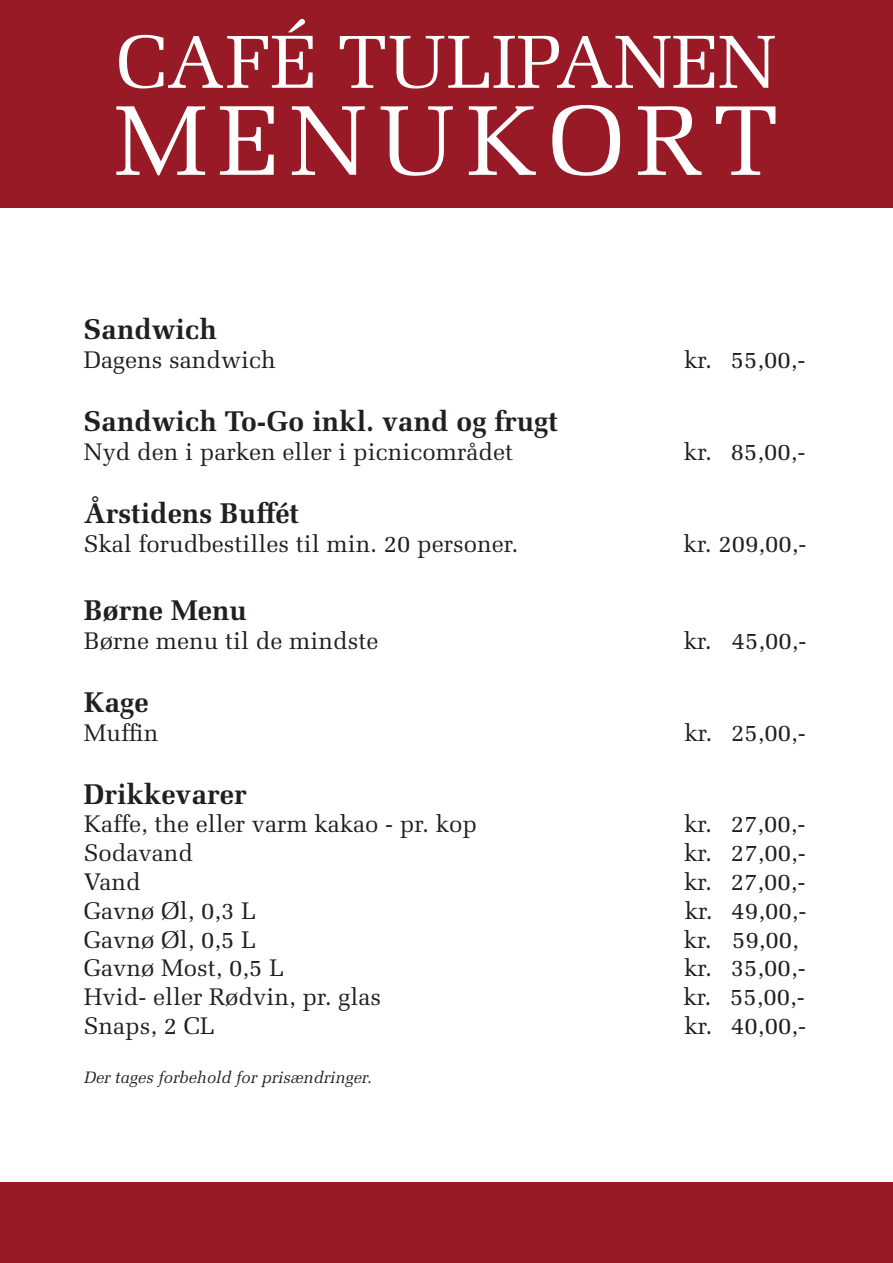
<style>
.page{position:relative;width:893px;height:1263px;background:#fff}
.page>*{position:absolute;margin:0;border:0;box-sizing:border-box;transform-origin:0 0}
.t1{font:99px "Melior LT Std";letter-spacing:.11em;color:#fff}
.t2{font:75px "Melior LT Std";color:#fff}
.t3{font:700 28.5px "Melior LT Std";color:#231f20}
.t4{font:24px "Melior LT Std";color:#231f20}
.t5{font:italic 16.5px "Melior LT Std";color:#231f20}
</style>
<div class="page">
<div style="left:0;top:0;width:893px;height:207px;background:#981a26"></div>
<div style="left:0;top:1182px;width:893px;height:81px;background:#981a26"></div>
<p class="t2" style="left:117px;top:18px;width:661px">CAFÉ TULIPANEN</p>
<p class="t1" style="left:114px;top:83px;width:666px">MENUKORT</p>
<p class="t3" style="left:84px;top:312px;width:134px">Sandwich</p>
<p class="t4" style="left:84px;top:346px;width:193px">Dagens sandwich</p>
<p class="t4" style="left:684px;top:346px;width:123px">kr. 55,00,-</p>
<p class="t3" style="left:84px;top:404px;width:475px">Sandwich To-Go inkl. vand og frugt</p>
<p class="t4" style="left:84px;top:437px;width:431px">Nyd den i parken eller i picnicområdet</p>
<p class="t4" style="left:684px;top:437px;width:123px">kr. 85,00,-</p>
<p class="t3" style="left:84px;top:496px;width:217px">Årstidens Buffét</p>
<p class="t4" style="left:84px;top:529px;width:436px">Skal forudbestilles til min. 20 personer.</p>
<p class="t4" style="left:684px;top:529px;width:124px">kr. 209,00,-</p>
<p class="t3" style="left:84px;top:593px;width:165px">Børne Menu</p>
<p class="t4" style="left:84px;top:626px;width:296px">Børne menu til de mindste</p>
<p class="t4" style="left:684px;top:626px;width:124px">kr. 45,00,-</p>
<p class="t3" style="left:84px;top:685px;width:66px">Kage</p>
<p class="t4" style="left:84px;top:718px;width:76px">Muffin</p>
<p class="t4" style="left:684px;top:718px;width:123px">kr. 25,00,-</p>
<p class="t3" style="left:84px;top:777px;width:165px">Drikkevarer</p>
<p class="t4" style="left:84px;top:810px;width:395px">Kaffe, the eller varm kakao - pr. kop</p>
<p class="t4" style="left:684px;top:810px;width:123px">kr. 27,00,-</p>
<p class="t4" style="left:84px;top:839px;width:111px">Sodavand</p>
<p class="t4" style="left:684px;top:839px;width:123px">kr. 27,00,-</p>
<p class="t4" style="left:84px;top:868px;width:58px">Vand</p>
<p class="t4" style="left:684px;top:868px;width:123px">kr. 27,00,-</p>
<p class="t4" style="left:84px;top:896px;width:174px">Gavnø Øl, 0,3 L</p>
<p class="t4" style="left:685px;top:896px;width:123px">kr. 49,00,-</p>
<p class="t4" style="left:84px;top:925px;width:174px">Gavnø Øl, 0,5 L</p>
<p class="t4" style="left:684px;top:925px;width:116px">kr. 59,00,</p>
<p class="t4" style="left:84px;top:954px;width:202px">Gavnø Most, 0,5 L</p>
<p class="t4" style="left:684px;top:954px;width:123px">kr. 35,00,-</p>
<p class="t4" style="left:84px;top:983px;width:299px">Hvid- eller Rødvin, pr. glas</p>
<p class="t4" style="left:683px;top:983px;width:123px">kr. 55,00,-</p>
<p class="t4" style="left:84px;top:1012px;width:132px">Snaps, 2 CL</p>
<p class="t4" style="left:685px;top:1012px;width:123px">kr. 40,00,-</p>
<p class="t5" style="left:84px;top:1067px;width:289px">Der tages forbehold for prisændringer.</p>
</div>
